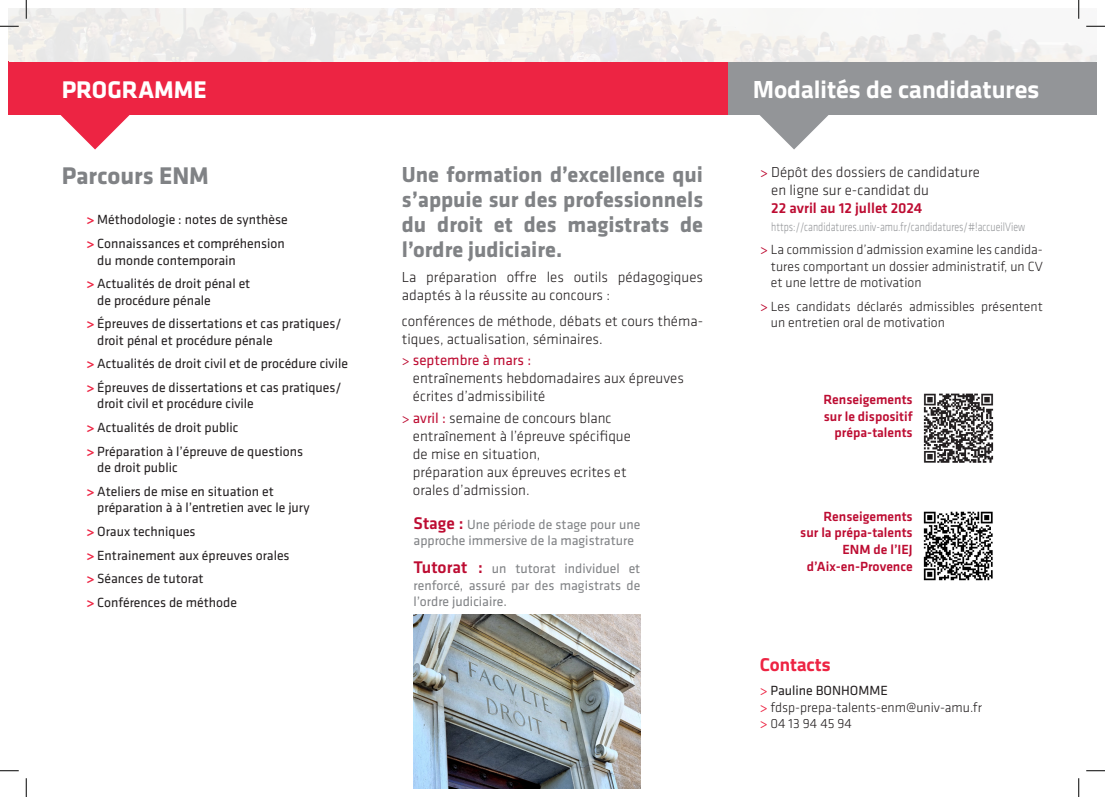
<style>
.page{position:relative;width:1105px;height:797px;background:#fff}
.page>*{position:absolute;margin:0;border:0;box-sizing:border-box;transform-origin:0 0}
.t1{font:700 25px "Titillium";color:#fff}
.t2{font:700 25px "Klavika Basic";color:#808285}
.t3{font:700 25px "Klavika Basic";color:#fff}
.t4{font:700 22.5px/25px "Klavika Basic";color:#808285;text-align:justify}
.t5{font:700 18.75px "Titillium";color:#ed2443}
.t6{font:300 15px/18px "Klavika Basic";color:#231f20}
.t7{font:13.75px/16.5px "Klavika Basic";color:#231f20}
.t8{font:300 13.75px/16.5px "Klavika Basic";color:#231f20;text-align:justify}
.t9{font:13.75px/16.5px "Klavika Basic";color:#808285}
.t10{font:500 13.75px/16.5px "Klavika Basic";color:#bd0c32;text-align:right}
.t11{font:300 12.5px "Klavika Basic";color:#939598;scale:.8 1}
.s1{font-weight:700;color:#ed2443}
.s2{font-weight:400;font-size:13.75px;color:#bd0c32}
.s3{font-weight:400;color:#bd0c32}
.s4{font-weight:500;font-size:17.5px;color:#bd0c32}
.s5{font-weight:500;color:#bd0c32}
.s6{color:#ed2443}
.s7{font-weight:400;color:#ed2443}
</style>
<div class="page">
<svg style="left:759px;top:115px;width:70px;height:34px"></svg>
<div style="left:728px;top:62px;width:368px;height:53px;background:#939598"></div>
<svg style="left:60px;top:115px;width:70px;height:34px"></svg>
<div style="left:9px;top:62px;width:719px;height:53px;background:#ed2443"></div>
<img style="left:413px;top:615px;width:227px;height:173px">
<img style="left:924px;top:394px;width:69px;height:69px">
<img style="left:924px;top:511px;width:69px;height:69px">
<svg style="left:0;top:25px;width:19px;height:2px"></svg>
<svg style="left:1086px;top:25px;width:19px;height:2px"></svg>
<svg style="left:0;top:770px;width:19px;height:1px"></svg>
<svg style="left:1086px;top:770px;width:19px;height:1px"></svg>
<svg style="left:25px;top:0;width:2px;height:19px"></svg>
<svg style="left:25px;top:778px;width:2px;height:19px"></svg>
<svg style="left:1078px;top:0;width:1px;height:19px"></svg>
<svg style="left:1078px;top:778px;width:1px;height:19px"></svg>
<p class="t3" style="left:62px;top:71px;width:147px">PROGRAMME</p>
<p class="t2" style="left:62px;top:158px;width:149px">Parcours ENM</p>
<p class="t7" style="left:86px;top:211px;width:203px"><span class="s1">&gt;</span> Méthodologie : notes de synthèse</p>
<p class="t7" style="left:97px;top:235px;width:189px;text-indent:-11px"><span class="s1">&gt;</span> Connaissances et compréhension du monde contemporain</p>
<p class="t7" style="left:97px;top:275px;width:155px;text-indent:-11px"><span class="s1">&gt;</span> Actualités de droit pénal et de procédure pénale</p>
<p class="t7" style="left:97px;top:315px;width:246px;text-indent:-11px"><span class="s1">&gt;</span> Épreuves de dissertations et cas pratiques/ droit pénal et procédure pénale</p>
<p class="t7" style="left:86px;top:355px;width:263px"><span class="s1">&gt;</span> Actualités de droit civil et de procédure civile</p>
<p class="t7" style="left:97px;top:379px;width:246px;text-indent:-11px"><span class="s1">&gt;</span> Épreuves de dissertations et cas pratiques/ droit civil et procédure civile</p>
<p class="t7" style="left:86px;top:419px;width:153px"><span class="s1">&gt;</span> Actualités de droit public</p>
<p class="t7" style="left:97px;top:442px;width:207px;text-indent:-11px"><span class="s1">&gt;</span> Préparation à l’épreuve de questions de droit public</p>
<p class="t7" style="left:97px;top:482px;width:214px;text-indent:-11px"><span class="s1">&gt;</span> Ateliers de mise en situation et préparation à à l’entretien avec le jury</p>
<p class="t7" style="left:86px;top:522px;width:111px"><span class="s1">&gt;</span> Oraux techniques</p>
<p class="t7" style="left:86px;top:546px;width:205px"><span class="s1">&gt;</span> Entrainement aux épreuves orales</p>
<p class="t7" style="left:86px;top:570px;width:119px"><span class="s1">&gt;</span> Séances de tutorat</p>
<p class="t7" style="left:86px;top:593px;width:152px"><span class="s1">&gt;</span> Conférences de méthode</p>
<p class="t4" style="left:402px;top:161px;width:303px">Une formation d’excellence qui s’appuie sur des professionnels du droit et des magistrats de l’ordre judiciaire.</p>
<p class="t6" style="left:402px;top:268px;width:303px">La préparation offre les outils pédagogiques adaptés à la réussite au concours :</p>
<p class="t6" style="left:402px;top:311px;width:303px">conférences de méthode, débats et cours théma&shy;tiques, actualisation, séminaires.</p>
<p class="t6" style="left:413px;top:351px;width:273px;text-indent:-11px"><span class="s2">&gt;</span> <span class="s3">septembre à mars :<br></span>entraînements hebdomadaires aux épreuves écrites d’admissibilité</p>
<p class="t6" style="left:413px;top:408px;width:220px;text-indent:-11px"><span class="s2">&gt;</span> <span class="s3">avril :</span> semaine de concours blanc entraînement à l’épreuve spécifique de mise en situation,<br>préparation aux épreuves ecrites et orales d’admission.</p>
<p class="t9" style="left:414px;top:515px;width:228px"><span class="s4">Stage :</span> Une période de stage pour une approche immersive de la magistrature</p>
<p class="t9" style="left:414px;top:560px;width:228px;text-align:justify"><span class="s4">Tutorat :</span> un tutorat individuel et renforcé, assuré par des magistrats de l’ordre judiciaire.</p>
<p class="t1" style="left:753px;top:70px;width:288px">Modalités de candidatures</p>
<p class="t6" style="left:771px;top:162px;width:210px;text-indent:-11px"><span class="s2">&gt;</span> Dépôt des dossiers de candidature en ligne sur e-candidat du<br><span class="s5">22 avril au 12 jullet 2024</span></p>
<p class="t11" style="left:771px;top:219px;width:319px">https://candidatures.univ-amu.fr/candidatures/#!accueilView</p>
<p class="t8" style="left:771px;top:241px;width:273px;text-indent:-11px"><span class="s3">&gt;</span> La commission d’admission examine les candida&shy;tures comportant un dossier administratif, un CV et une lettre de motivation</p>
<p class="t8" style="left:771px;top:298px;width:273px;text-indent:-11px"><span class="s3">&gt;</span> Les candidats déclarés admissibles présentent un entretien oral de motivation</p>
<p class="t10" style="left:823px;top:391px;width:91px">Renseigements sur le dispositif prépa-talents</p>
<p class="t10" style="left:800px;top:508px;width:114px">Renseigements<br>sur la prépa-talents<br>ENM de l’IEJ d’Aix-en-Provence</p>
<p class="t5" style="left:760px;top:650px;width:72px">Contacts</p>
<p class="t7" style="left:760px;top:682px;width:130px"><span class="s6">&gt;</span> Pauline BONHOMME</p>
<p class="t8" style="left:760px;top:699px;width:224px"><span class="s7">&gt;</span> fdsp-prepa-talents-enm@univ-amu.fr</p>
<p class="t8" style="left:760px;top:715px;width:94px"><span class="s7">&gt;</span> 04 13 94 45 94</p>
</div>
